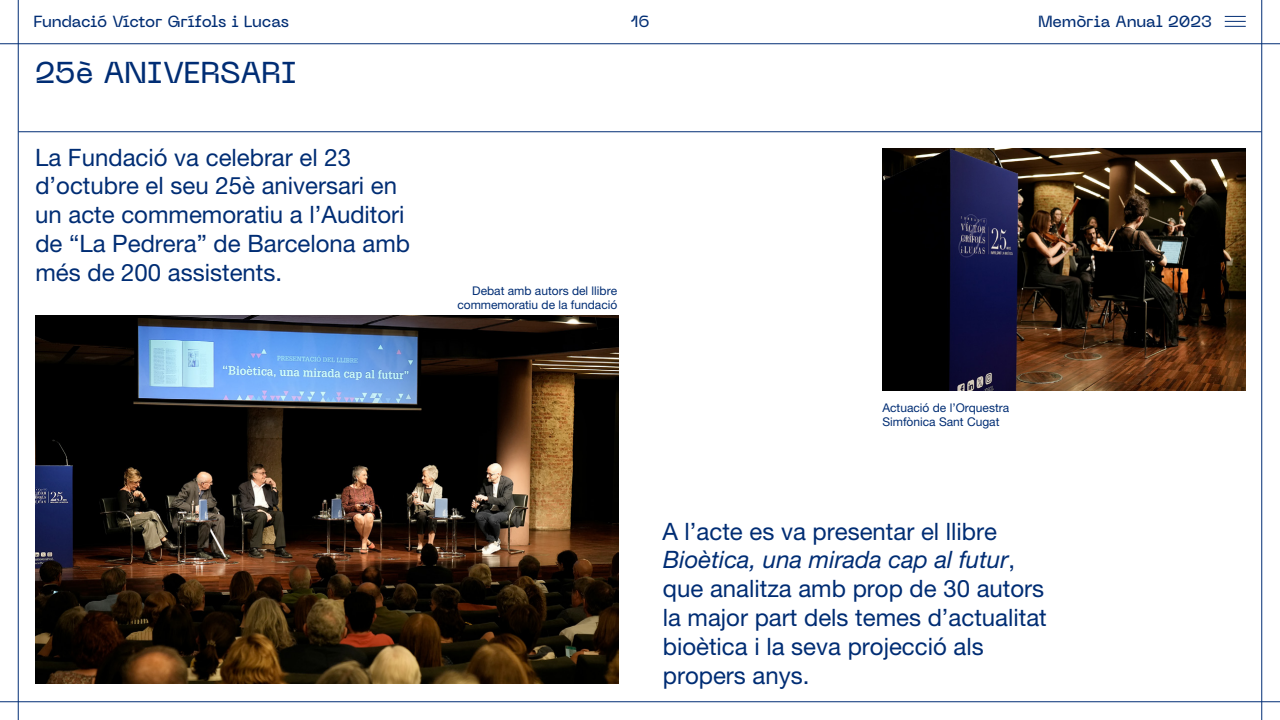
<style>
.page{position:relative;width:1280px;height:720px;background:#fff}
.page>*{position:absolute;margin:0;border:0;box-sizing:border-box;transform-origin:0 0}
.t1{font:500 30px "Neue Machina";letter-spacing:-.015em;color:#002d74}
.t2{font:24px/28.8px "Helvetica Neue LT Pro";color:#002d74}
.t3{font:500 16px "Neue Machina";letter-spacing:-.01em;color:#002d74}
.t4{font:12px/14.4px "Helvetica Neue LT Pro";color:#002d74}
.s1{font-style:italic}
</style>
<div class="page">
<hr style="left:18px;top:0;width:1px;height:720px;background:#002d74">
<hr style="left:1262px;top:0;width:1px;height:720px;background:#002d74">
<hr style="left:0;top:702px;width:1280px;height:1px;background:#002d74">
<hr style="left:0;top:44px;width:1280px;height:1px;background:#002d74">
<hr style="left:18px;top:132px;width:1244px;height:1px;background:#002d74">
<svg style="left:1225px;top:16px;width:21px;height:11px"></svg>
<img style="left:35px;top:315px;width:584px;height:369px">
<img style="left:882px;top:148px;width:364px;height:242px">
<p class="t3" style="left:34px;top:12px;width:257px">Fundació Víctor Grífols i Lucas</p>
<p class="t3" style="left:630px;top:12px;width:21px">16</p>
<p class="t3" style="left:1038px;top:12px;width:175px">Memòria Anual 2023</p>
<p class="t1" style="left:35px;top:53px;width:263px">25è ANIVERSARI</p>
<p class="t2" style="left:35px;top:142px;width:377px">La Fundació va celebrar el 23 d’octubre el seu 25è aniversari en un acte commemoratiu a l’Auditori de “La Pedrera” de Barcelona amb més de 200 assistents.</p>
<p class="t4" style="left:457px;top:283px;width:162px;text-align:right">Debat amb autors del llibre commemoratiu de la fundació</p>
<p class="t4" style="left:882px;top:400px;width:128px">Actuació de l’Orquestra<br>Simfònica Sant Cugat</p>
<p class="t2" style="left:662px;top:516px;width:386px">A l’acte es va presentar el llibre<br><span class="s1">Bioètica, una mirada cap al futur</span>, que analitza amb prop de 30 autors la major part dels temes d’actualitat bioètica i la seva projecció als propers anys.</p>
</div>
